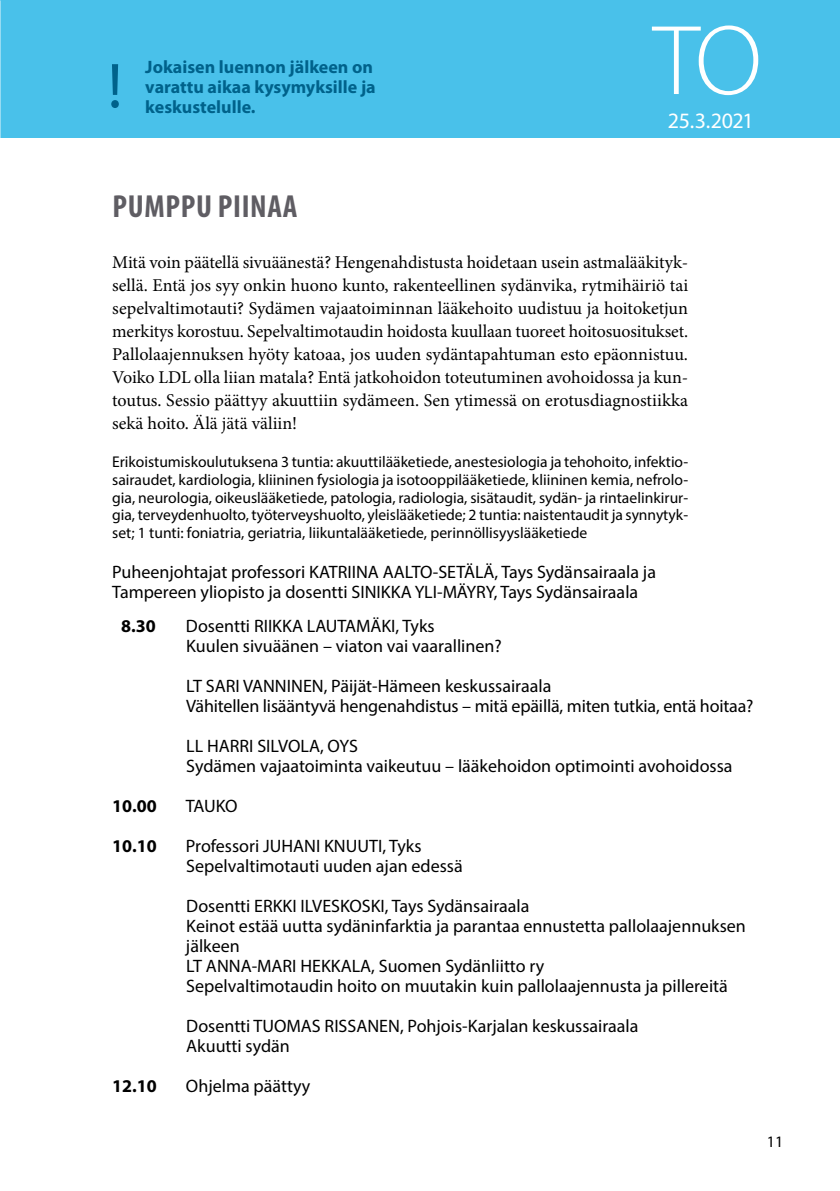
<style>
.page{position:relative;width:840px;height:1191px;background:#fff}
.page>*{position:absolute;margin:0;border:0;box-sizing:border-box;transform-origin:0 0}
.t1{font:300 100px "Myriad Pro";color:#fff}
.t2{font:64px "Myriad Pro";color:#00628b}
.t3{font:700 condensed 32px "Myriad Pro";letter-spacing:.02em;color:#5f5d63}
.t4{font:22px "Myriad Pro";letter-spacing:-.025em;color:#fff}
.t5{font:18px/20px "Myriad Pro";color:#000}
.t6{font:18px/23px "Minion Pro";color:#000;text-align:justify}
.t7{font:700 18px/20px "Myriad Pro";color:#00628b}
.t8{font:700 18px "Myriad Pro";color:#000}
.t9{font:16px "Myriad Pro";color:#000}
.t10{font:15.6px/17.8px "Myriad Pro";color:#000;text-align:justify}
</style>
<div class="page">
<div style="left:0;top:0;width:839px;height:138px;background:#49c1ea"></div>
<svg style="left:0;top:0;width:1px;height:138px"></svg>
<h2 class="t2" style="left:108px;top:46px;width:16px">!</h2>
<p class="t7" style="left:145px;top:56px;width:232px">Jokaisen luennon jälkeen on varattu aikaa kysymyksille ja</p>
<p class="t7" style="left:145px;top:96px;width:112px">keskustelulle.</p>
<h1 class="t1" style="left:652px;top:0;width:110px">TO</h1>
<p class="t4" style="left:667px;top:107px;width:88px">25.3.2021</p>
<h3 class="t3" style="left:112px;top:186px;width:186px">PUMPPU PIINAA</h3>
<p class="t6" style="left:112px;top:251px;width:577px">Mitä voin päätellä sivuäänestä? Hengenahdistusta hoidetaan usein astmalääkityk&shy;sellä. Entä jos syy onkin huono kunto, rakenteellinen sydänvika, rytmihäiriö tai sepelvaltimotauti? Sydämen vajaatoiminnan lääkehoito uudistuu ja hoitoketjun merkitys korostuu. Sepelvaltimotaudin hoidosta kuullaan tuoreet hoitosuositukset.<br>Pallolaajennuksen hyöty katoaa, jos uuden sydäntapahtuman esto epäonnistuu.<br>Voiko LDL olla liian matala? Entä jatkohoidon toteutuminen avohoidossa ja kun&shy;toutus. Sessio päättyy akuuttiin sydämeen. Sen ytimessä on erotusdiagnostiikka sekä hoito. Älä jätä väliin!</p>
<p class="t10" style="left:112px;top:452px;width:577px">Erikoistumiskoulutuksena 3 tuntia: akuuttilääketiede, anestesiologia ja tehohoito, infektio&shy;sairaudet, kardiologia, kliininen fysiologia ja isotooppilääketiede, kliininen kemia, nefrolo&shy;gia, neurologia, oikeuslääketiede, patologia, radiologia, sisätaudit, sydän- ja rintaelinkirur&shy;gia, terveydenhuolto, työterveyshuolto, yleislääketiede; 2 tuntia: naistentaudit ja synnytyk&shy;set; 1 tunti: foniatria, geriatria, liikuntalääketiede, perinnöllisyyslääketiede</p>
<p class="t5" style="left:112px;top:562px;width:545px">Puheenjohtajat professori KATRIINA AALTO-SETÄLÄ, Tays Sydänsairaala ja<br>Tampereen yliopisto ja dosentti SINIKKA YLI-MÄYRY, Tays Sydänsairaala</p>
<p class="t8" style="left:121px;top:614px;width:36px">8.30</p>
<p class="t5" style="left:186px;top:615px;width:317px">Dosentti RIIKKA LAUTAMÄKI, Tyks<br>Kuulen sivuäänen – viaton vai vaarallinen?</p>
<p class="t5" style="left:186px;top:675px;width:568px">LT SARI VANNINEN, Päijät-Hämeen keskussairaala<br>Vähitellen lisääntyvä hengenahdistus – mitä epäillä, miten tutkia, entä hoitaa?</p>
<p class="t5" style="left:186px;top:735px;width:547px">LL HARRI SILVOLA, OYS<br>Sydämen vajaatoiminta vaikeutuu – lääkehoidon optimointi avohoidossa</p>
<p class="t8" style="left:112px;top:794px;width:46px">10.00</p>
<p class="t5" style="left:186px;top:795px;width:53px">TAUKO</p>
<p class="t8" style="left:112px;top:834px;width:46px">10.10</p>
<p class="t5" style="left:186px;top:835px;width:278px">Professori JUHANI KNUUTI, Tyks<br>Sepelvaltimotauti uuden ajan edessä</p>
<p class="t5" style="left:186px;top:895px;width:561px">Dosentti ERKKI ILVESKOSKI, Tays Sydänsairaala<br>Keinot estää uutta sydäninfarktia ja parantaa ennustetta pallolaajennuksen jälkeen<br>LT ANNA-MARI HEKKALA, Suomen Sydänliitto ry<br>Sepelvaltimotaudin hoito on muutakin kuin pallolaajennusta ja pillereitä</p>
<p class="t5" style="left:186px;top:1015px;width:453px">Dosentti TUOMAS RISSANEN, Pohjois-Karjalan keskussairaala<br>Akuutti sydän</p>
<p class="t8" style="left:112px;top:1074px;width:46px">12.10</p>
<p class="t5" style="left:186px;top:1075px;width:126px">Ohjelma päättyy</p>
<p class="t9" style="left:766px;top:1132px;width:18px">11</p>
</div>
